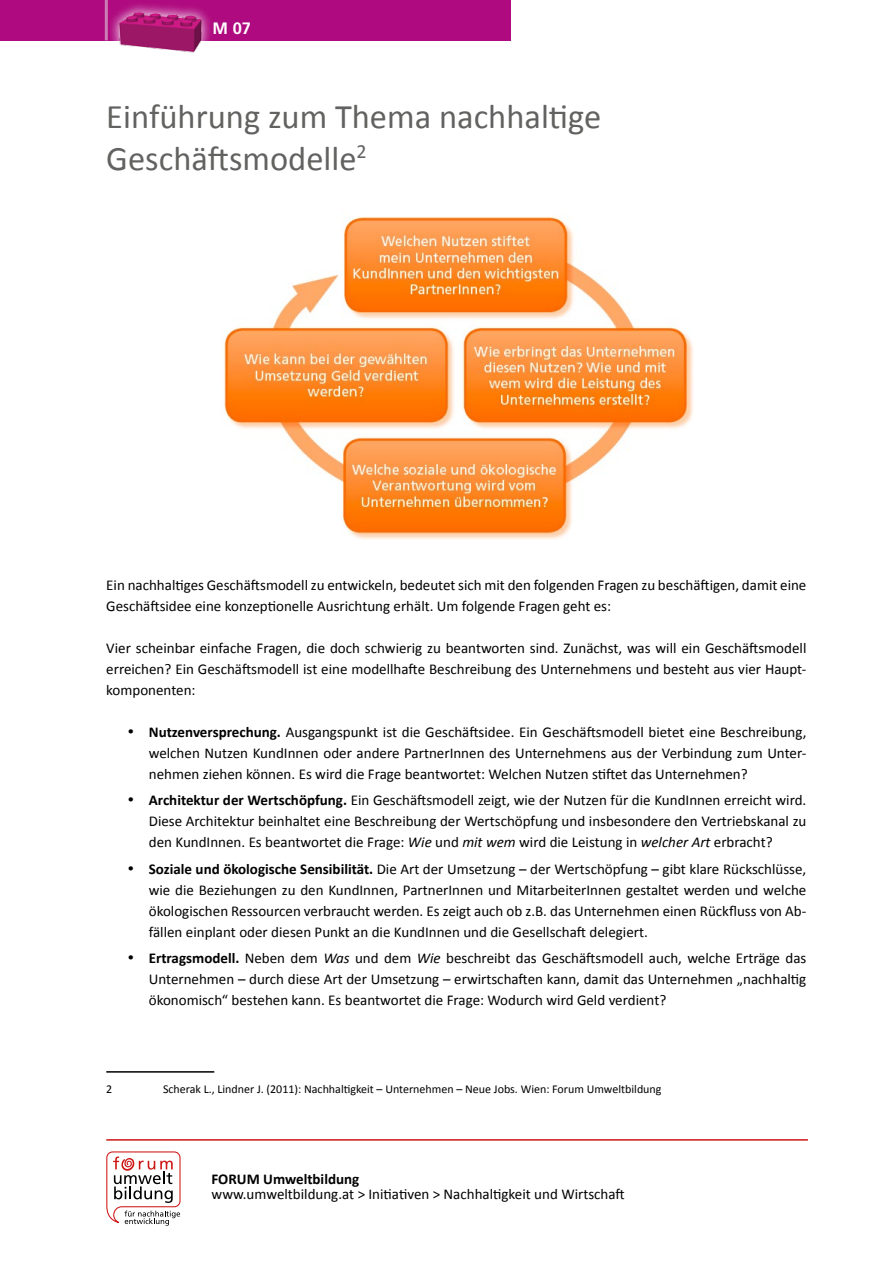
<style>
.page{position:relative;width:893px;height:1263px;background:#fff}
.page>*{position:absolute;margin:0;border:0;box-sizing:border-box;transform-origin:0 0}
.t1{font:34.5px/42px "Calibri";color:#626261}
.t2{font:700 16.5px "Frutiger LT Pro";color:#fff}
.t3{font:15px/21px "Calibri";color:#000;text-align:justify}
.t4{font:700 15px "Calibri";color:#000}
.t5{font:12px "Calibri";color:#000}
.s1{color:#fff}
.s2{font-weight:700}
.s3{font-style:italic}
</style>
<div class="page">
<svg style="left:106px;top:1151px;width:75px;height:75px"></svg>
<hr style="left:106px;top:1139px;width:702px;height:2px;background:#cd1513">
<div style="left:0;top:0;width:510px;height:40px;background:#af0a7f"></div>
<hr style="left:105px;top:0;width:3px;height:40px;background:#cb7eb4">
<svg style="left:108px;top:4px;width:105px;height:37px"></svg>
<img style="left:118px;top:9px;width:87px;height:44px">
<hr style="left:106px;top:1071px;width:108px;height:2px;background:#000">
<img style="left:223px;top:212px;width:470px;height:328px">
<p class="t2" style="left:213px;top:19px;width:40px">M 07</p>
<h1 class="t1" style="left:106px;top:94px;width:497px">Einführung zum Thema nachhaltige<br>Geschäftsmodelle<sup>2</sup></h1>
<p class="t3" style="left:106px;top:574px;width:702px">Ein nachhaltiges Geschäftsmodell zu entwickeln, bedeutet sich mit den folgenden Fragen zu beschäftigen, damit eine<br>Geschäftsidee eine konzeptionelle Ausrichtung erhält. Um folgende Fragen geht es: <span class="s1">er</span></p>
<p class="t3" style="left:106px;top:637px;width:702px">Vier scheinbar einfache Fragen, die doch schwierig zu beantworten sind. Zunächst, was will ein Geschäftsmodell erreichen? Ein Geschäftsmodell ist eine modellhafte Beschreibung des Unternehmens und besteht aus vier Haupt&shy;komponenten:</p>
<p class="t3" style="left:149px;top:721px;width:659px;text-indent:-21px">• <span class="s2">Nutzenversprechung.</span> Ausgangspunkt ist die Geschäftsidee. Ein Geschäftsmodell bietet eine Beschreibung, welchen Nutzen KundInnen oder andere PartnerInnen des Unternehmens aus der Verbindung zum Unter&shy;nehmen ziehen können. Es wird die Frage beantwortet: Welchen Nutzen stiftet das Unternehmen?</p>
<p class="t3" style="left:149px;top:789px;width:659px;text-indent:-21px">• <span class="s2">Architektur der Wertschöpfung.</span> Ein Geschäftsmodell zeigt, wie der Nutzen für die KundInnen erreicht wird.<br>Diese Architektur beinhaltet eine Beschreibung der Wertschöpfung und insbesondere den Vertriebskanal zu den KundInnen. Es beantwortet die Frage: <span class="s3">Wie</span> und <span class="s3">mit wem</span> wird die Leistung in <span class="s3">welcher Art</span> erbracht?</p>
<p class="t3" style="left:149px;top:857px;width:659px;text-indent:-21px">• <span class="s2">Soziale und ökologische Sensibilität.</span> Die Art der Umsetzung – der Wertschöpfung – gibt klare Rückschlüsse, wie die Beziehungen zu den KundInnen, PartnerInnen und MitarbeiterInnen gestaltet werden und welche ökologischen Ressourcen verbraucht werden. Es zeigt auch ob z.B. das Unternehmen einen Rückfluss von Ab&shy;fällen einplant oder diesen Punkt an die KundInnen und die Gesellschaft delegiert.</p>
<p class="t3" style="left:149px;top:946px;width:659px;text-indent:-21px">• <span class="s2">Ertragsmodell.</span> Neben dem <span class="s3">Was</span> und dem <span class="s3">Wie</span> beschreibt das Geschäftsmodell auch, welche Erträge das Unternehmen – durch diese Art der Umsetzung – erwirtschaften kann, damit das Unternehmen „nachhaltig ökonomisch“ bestehen kann. Es beantwortet die Frage: Wodurch wird Geld verdient?</p>
<p class="t5" style="left:106px;top:1081px;width:8px">2</p>
<p class="t5" style="left:163px;top:1081px;width:500px">Scherak L., Lindner J. (2011): Nachhaltigkeit – Unternehmen – Neue Jobs. Wien: Forum Umweltbildung</p>
<p class="t4" style="left:212px;top:1170px;width:149px">FORUM Umweltbildung</p>
<p class="t3" style="left:212px;top:1183px;width:415px">www.umweltbildung.at &gt; Initiativen &gt; Nachhaltigkeit und Wirtschaft</p>
</div>
